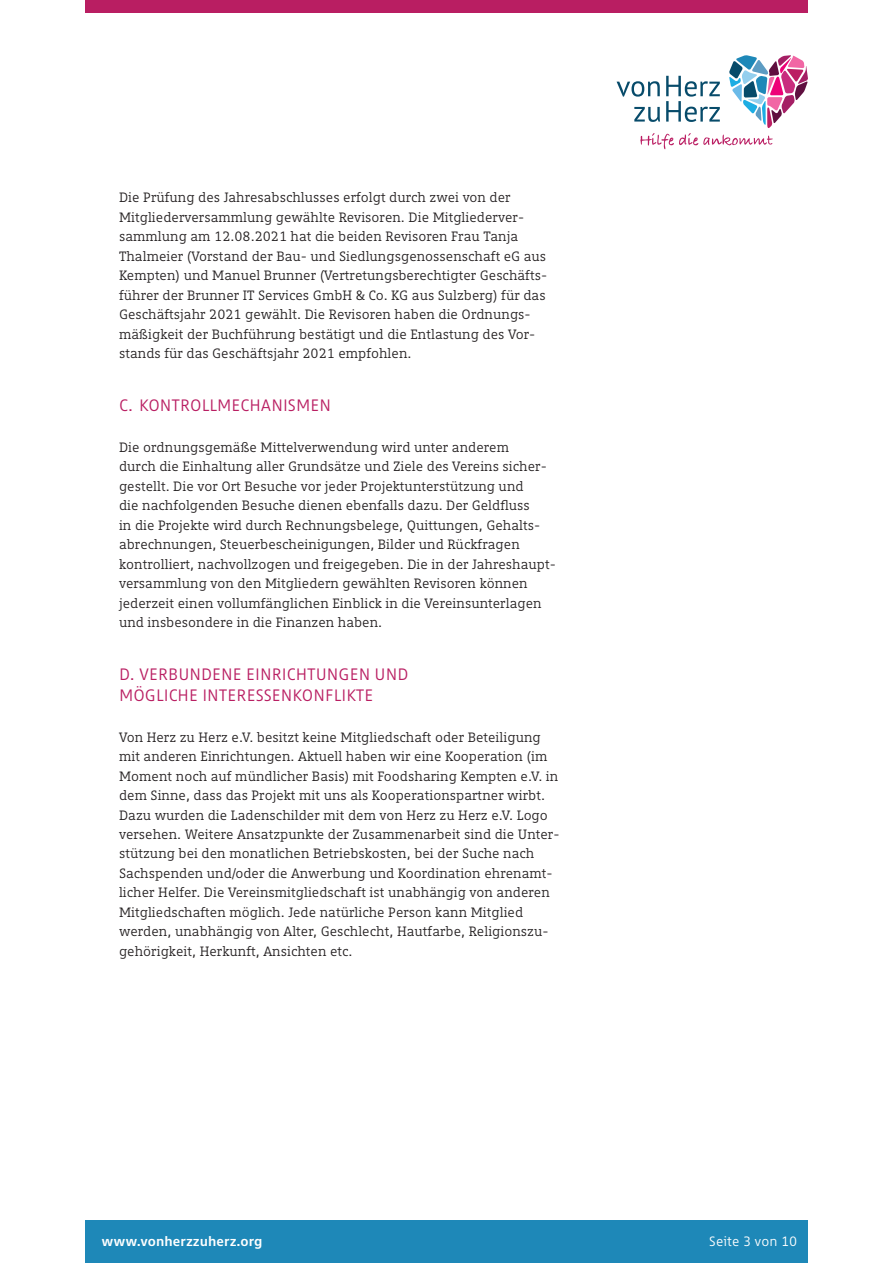
<style>
.page{position:relative;width:893px;height:1263px;background:#fff}
.page>*{position:absolute;margin:0;border:0;box-sizing:border-box;transform-origin:0 0}
.t1{font:16.5px/21px "Dico Sans";color:#b91e62}
.t2{font:13.5px/19.5px "Dico Slab";color:#231f20}
.t3{font:700 13.5px "Dico Sans";color:#fff}
.t4{font:13.5px "Dico Sans";color:#fff}
</style>
<div class="page">
<div style="left:85px;top:0;width:723px;height:13px;background:#b91e62"></div>
<div style="left:85px;top:1220px;width:723px;height:43px;background:#1e88b8"></div>
<svg style="left:617px;top:55px;width:191px;height:94px"></svg>
<p class="t2" style="left:119px;top:187px;width:430px">Die Prüfung des Jahresabschlusses erfolgt durch zwei von der Mitgliederversammlung gewählte Revisoren. Die Mitgliederver&shy;sammlung am 12.08.2021 hat die beiden Revisoren Frau Tanja Thalmeier (Vorstand der Bau- und Siedlungsgenossenschaft eG aus Kempten) und Manuel Brunner (Vertretungsberechtigter Geschäfts&shy;führer der Brunner IT Services GmbH &amp; Co. KG aus Sulzberg) für das Geschäftsjahr 2021 gewählt. Die Revisoren haben die Ordnungs&shy;mäßigkeit der Buchführung bestätigt und die Entlastung des Vor&shy;stands für das Geschäftsjahr 2021 empfohlen.</p>
<p class="t1" style="left:119px;top:394px;width:213px">C. KONTROLLMECHANISMEN</p>
<p class="t2" style="left:119px;top:437px;width:438px">Die ordnungsgemäße Mittelverwendung wird unter anderem<br>durch die Einhaltung aller Grundsätze und Ziele des Vereins sicher&shy;gestellt. Die vor Ort Besuche vor jeder Projektunterstützung und<br>die nachfolgenden Besuche dienen ebenfalls dazu. Der Geldfluss<br>in die Projekte wird durch Rechnungsbelege, Quittungen, Gehalts&shy;abrechnungen, Steuerbescheinigungen, Bilder und Rückfragen kontrolliert, nachvollzogen und freigegeben. Die in der Jahreshaupt&shy;versammlung von den Mitgliedern gewählten Revisoren können jederzeit einen vollumfänglichen Einblick in die Vereinsunterlagen und insbesondere in die Finanzen haben.</p>
<p class="t1" style="left:119px;top:663px;width:291px">D. VERBUNDENE EINRICHTUNGEN UND<br>MÖGLICHE INTERESSENKONFLIKTE</p>
<p class="t2" style="left:119px;top:726px;width:442px">Von Herz zu Herz e.V. besitzt keine Mitgliedschaft oder Beteiligung mit anderen Einrichtungen. Aktuell haben wir eine Kooperation (im Moment noch auf mündlicher Basis) mit Foodsharing Kempten e.V. in dem Sinne, dass das Projekt mit uns als Kooperationspartner wirbt.<br>Dazu wurden die Ladenschilder mit dem von Herz zu Herz e.V. Logo versehen. Weitere Ansatzpunkte der Zusammenarbeit sind die Unter&shy;stützung bei den monatlichen Betriebskosten, bei der Suche nach Sachspenden und/oder die Anwerbung und Koordination ehrenamt&shy;licher Helfer. Die Vereinsmitgliedschaft ist unabhängig von anderen Mitgliedschaften möglich. Jede natürliche Person kann Mitglied werden, unabhängig von Alter, Geschlecht, Hautfarbe, Religionszu&shy;gehörigkeit, Herkunft, Ansichten etc.</p>
<p class="t3" style="left:101px;top:1232px;width:163px">www.vonherzzuherz.org</p>
<p class="t4" style="left:709px;top:1232px;width:90px">Seite 3 von 10</p>
</div>
